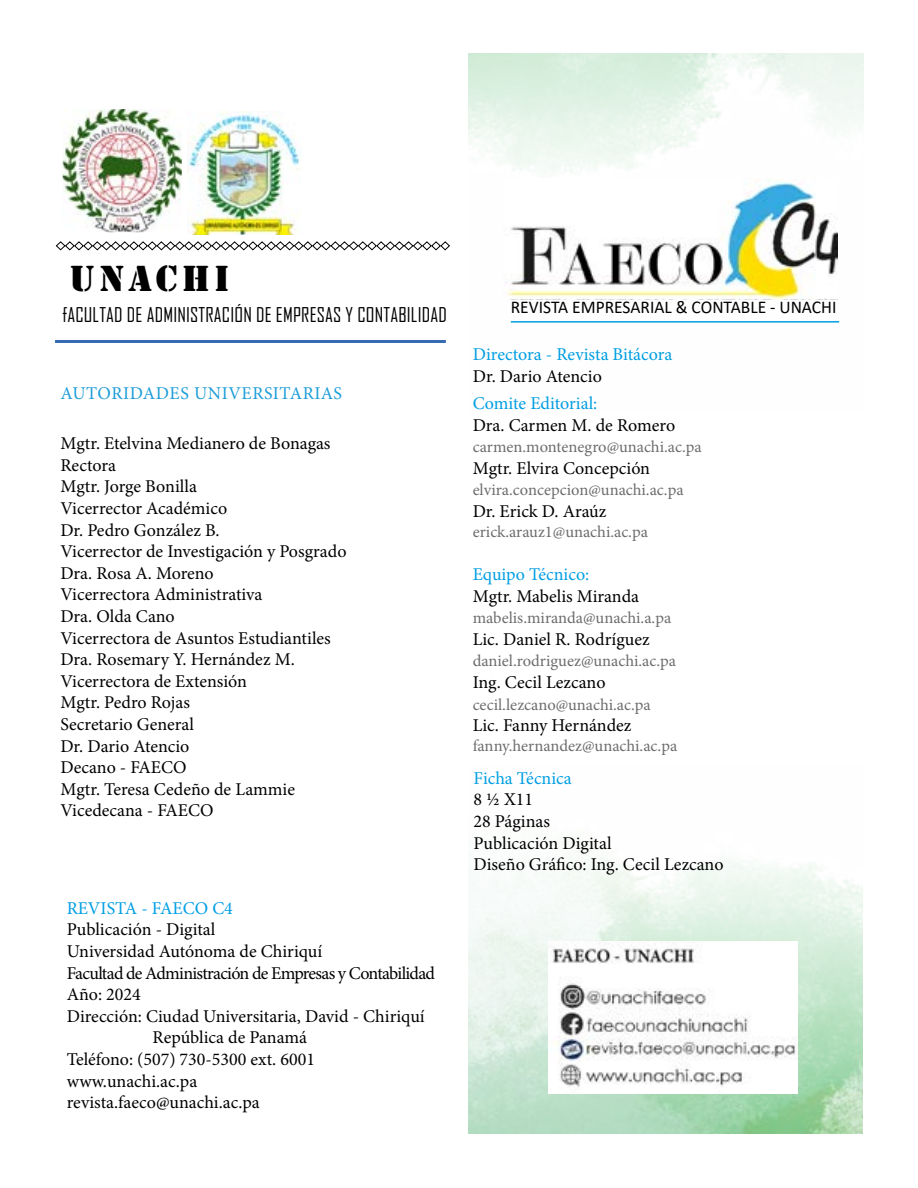
<style>
.page{position:relative;width:918px;height:1188px;background:#fff}
.page>*{position:absolute;margin:0;border:0;box-sizing:border-box;transform-origin:0 0}
.t1{font:37.5px "Stencil";letter-spacing:.11em;color:#000}
.t2{font:19.5px "Agency FB";letter-spacing:.01em;color:#000}
.t3{font:18px/21.6px "Minion Pro";color:#000}
.t4{font:18px "Minion Pro";color:#009fe3}
.t5{font:18px "Minion Pro";letter-spacing:-.04em;color:#000}
.t6{font:18px "Calibri";color:#000}
.t7{font:18px "Minion Pro";letter-spacing:.03em;color:#1d9dd8}
.t8{font:16.5px "Minion Pro";color:#6e6d6d}
</style>
<div class="page">
<img style="left:468px;top:847px;width:395px;height:287px">
<hr style="left:55px;top:340px;width:391px;height:3px;background:#346bb3">
<svg style="left:55px;top:241px;width:395px;height:10px"></svg>
<img style="left:549px;top:942px;width:248px;height:151px">
<img style="left:188px;top:112px;width:113px;height:123px">
<img style="left:63px;top:109px;width:119px;height:123px">
<img style="left:503px;top:178px;width:335px;height:121px">
<hr style="left:511px;top:321px;width:328px;height:2px;background:#009fe3">
<h1 class="t1" style="left:70px;top:257px;width:161px">UNACHI</h1>
<p class="t2" style="left:63px;top:303px;width:386px">fACULTAD DE ADMINISTRACIÓN DE EMPRESAS Y CONTABILIDAD</p>
<p class="t6" style="left:511px;top:294px;width:327px">REVISTA EMPRESARIAL &amp; CONTABLE - UNACHI</p>
<p class="t7" style="left:60px;top:382px;width:283px">AUTORIDADES UNIVERSITARIAS</p>
<p class="t3" style="left:60px;top:433px;width:288px">Mgtr. Etelvina Medianero de Bonagas<br>Rectora<br>Mgtr. Jorge Bonilla<br>Vicerrector Académico<br>Dr. Pedro González B.<br>Vicerrector de Investigación y Posgrado<br>Dra. Rosa A. Moreno<br>Vicerrectora Administrativa<br>Dra. Olda Cano<br>Vicerrectora de Asuntos Estudiantiles<br>Dra. Rosemary Y. Hernández M.<br>Vicerrectora de Extensión<br>Mgtr. Pedro Rojas<br>Secretario General<br>Dr. Dario Atencio<br>Decano - FAECO<br>Mgtr. Teresa Cedeño de Lammie<br>Vicedecana - FAECO</p>
<p class="t4" style="left:67px;top:896px;width:168px">REVISTA - FAECO C4</p>
<p class="t3" style="left:67px;top:919px;width:150px">Publicación - Digital</p>
<p class="t3" style="left:67px;top:941px;width:257px">Universidad Autónoma de Chiriquí</p>
<p class="t5" style="left:67px;top:961px;width:370px">Facultad de Administración de Empresas y Contabilidad</p>
<p class="t3" style="left:67px;top:984px;width:76px">Año: 2024</p>
<p class="t3" style="left:67px;top:1005px;width:359px">Dirección: Ciudad Universitaria, David - Chiriquí</p>
<p class="t3" style="left:153px;top:1027px;width:156px">República de Panamá</p>
<p class="t3" style="left:67px;top:1049px;width:250px">Teléfono: (507) 730-5300 ext. 6001</p>
<p class="t3" style="left:67px;top:1070px;width:132px">www.unachi.ac.pa</p>
<p class="t3" style="left:67px;top:1092px;width:195px">revista.faeco@unachi.ac.pa</p>
<p class="t4" style="left:473px;top:343px;width:201px">Directora - Revista Bitácora</p>
<p class="t3" style="left:473px;top:365px;width:131px">Dr. Dario Atencio</p>
<p class="t4" style="left:473px;top:391px;width:126px">Comite Editorial:</p>
<p class="t3" style="left:473px;top:414px;width:204px">Dra. Carmen M. de Romero</p>
<p class="t8" style="left:473px;top:436px;width:231px">carmen.montenegro@unachi.ac.pa</p>
<p class="t3" style="left:473px;top:457px;width:179px">Mgtr. Elvira Concepción</p>
<p class="t8" style="left:473px;top:479px;width:212px">elvira.concepcion@unachi.ac.pa</p>
<p class="t3" style="left:473px;top:501px;width:135px">Dr. Erick D. Araúz</p>
<p class="t8" style="left:473px;top:520px;width:177px">erick.arauz1@unachi.ac.pa</p>
<p class="t4" style="left:473px;top:562px;width:118px">Equipo Técnico:</p>
<p class="t3" style="left:473px;top:585px;width:168px">Mgtr. Mabelis Miranda</p>
<p class="t8" style="left:473px;top:607px;width:200px">mabelis.miranda@unachi.a.pa</p>
<p class="t3" style="left:473px;top:628px;width:178px">Lic. Daniel R. Rodríguez</p>
<p class="t8" style="left:473px;top:650px;width:205px">daniel.rodriguez@unachi.ac.pa</p>
<p class="t3" style="left:473px;top:672px;width:134px">Ing. Cecil Lezcano</p>
<p class="t8" style="left:473px;top:693px;width:180px">cecil.lezcano@unachi.ac.pa</p>
<p class="t3" style="left:473px;top:715px;width:160px">Lic. Fanny Hernández</p>
<p class="t8" style="left:473px;top:735px;width:206px">fanny.hernandez@unachi.ac.pa</p>
<p class="t4" style="left:474px;top:766px;width:100px">Ficha Técnica</p>
<p class="t3" style="left:474px;top:789px;width:252px">8 ½ X11<br>28 Páginas<br>Publicación Digital<br>Diseño Gráfico: Ing. Cecil Lezcano</p>
</div>
